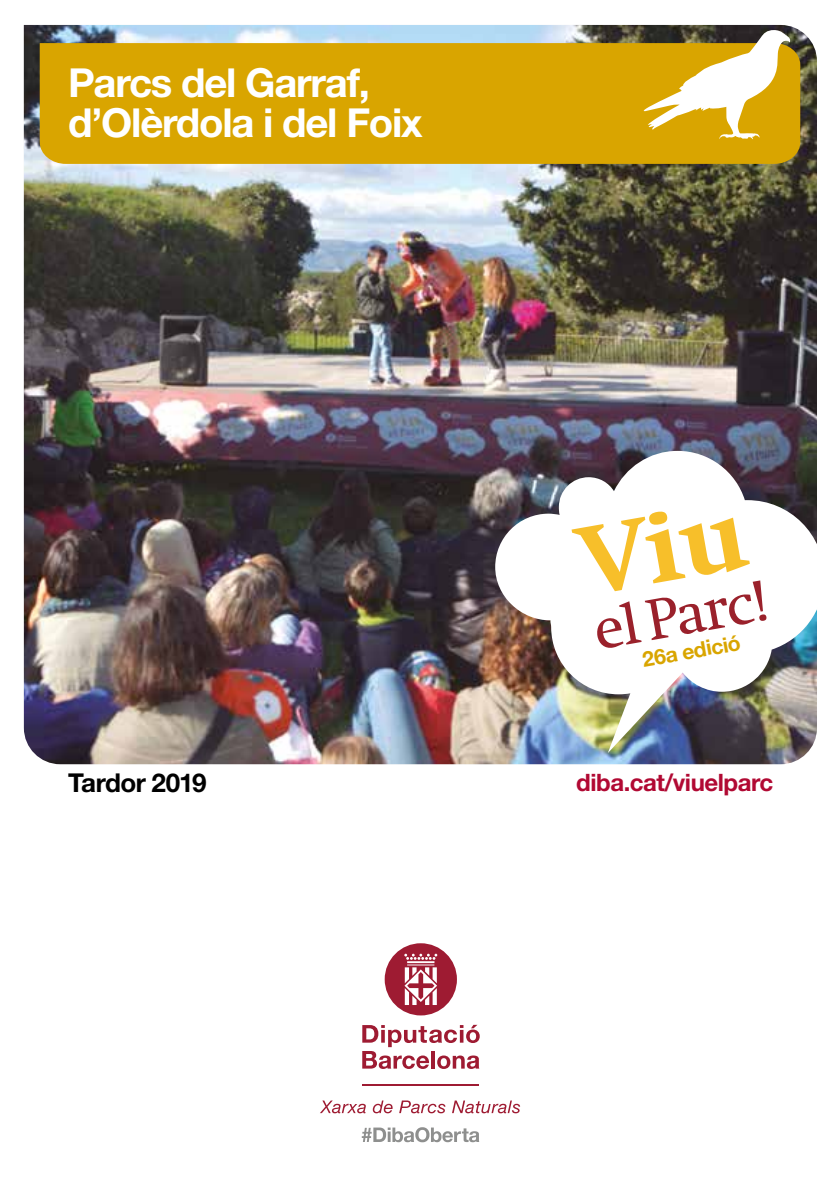
<style>
.page{position:relative;width:840px;height:1191px;background:#fff}
.page>*{position:absolute;margin:0;border:0;box-sizing:border-box;transform-origin:0 0}
.t1{font:700 40px/40px "Helvetica Neue LT Std";letter-spacing:-.03em;color:#fff}
.t2{font:700 26px "Helvetica Neue LT Std";letter-spacing:-.025em;color:#000}
.t3{font:700 24px "Helvetica Neue LT Std";letter-spacing:-.02em;color:#b10933}
.t4{font:700 21.2px "Helvetica Neue LT Std";color:#d9a500}
</style>
<div class="page">
<img style="left:24px;top:25px;width:792px;height:739px">
<div style="left:40px;top:43px;width:759px;height:121px;background:#d9a500"></div>
<svg style="left:640px;top:30px;width:151px;height:109px"></svg>
<img style="left:495px;top:451px;width:322px;height:302px">
<svg style="left:571px;top:511px;width:195px;height:138px"></svg>
<svg style="left:320px;top:1100px;width:45px;height:13px"></svg>
<svg style="left:372px;top:1100px;width:20px;height:13px"></svg>
<svg style="left:399px;top:1100px;width:46px;height:13px"></svg>
<svg style="left:452px;top:1100px;width:68px;height:13px"></svg>
<hr style="left:362px;top:1084px;width:117px;height:2px;background:#9e1b32">
<svg style="left:362px;top:1024px;width:117px;height:45px"></svg>
<svg style="left:384px;top:943px;width:72px;height:72px"></svg>
<svg style="left:361px;top:1127px;width:118px;height:15px"></svg>
<p class="t1" style="left:68px;top:61px;width:356px">Parcs del Garraf, d’Olèrdola i del Foix</p>
<p class="t4" style="left:640px;top:646px;width:101px;rotate:-10deg">26a edició</p>
<p class="t2" style="left:68px;top:767px;width:140px">Tardor 2019</p>
<p class="t3" style="left:576px;top:767px;width:198px">diba.cat/viuelparc</p>
</div>
